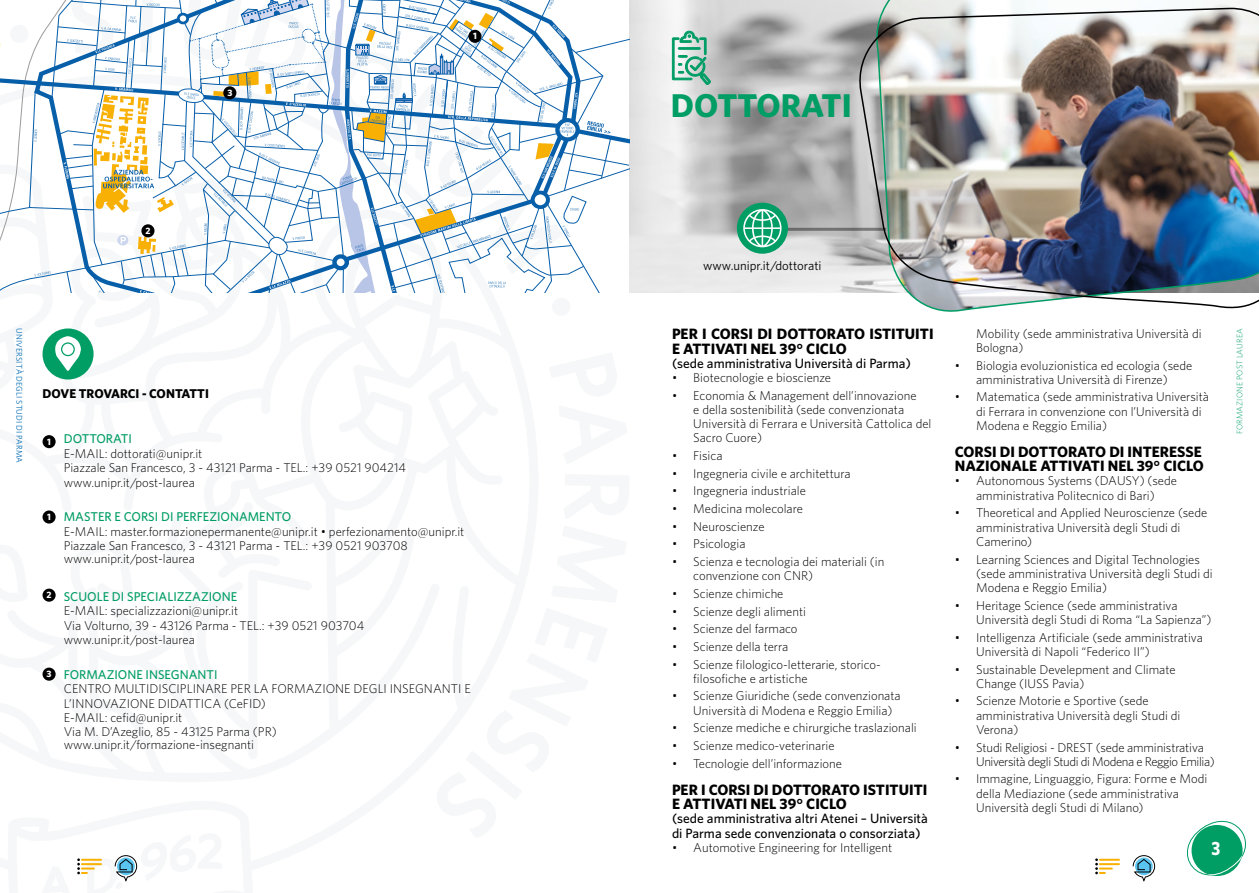
<style>
.page{position:relative;width:1259px;height:893px;background:#fff}
.page>*{position:absolute;margin:0;border:0;box-sizing:border-box;transform-origin:0 0}
.t1{font:700 33px "Whitney";color:#009d65}
.t2{font:700 19.2px "Whitney";color:#fff;scale:.85 1}
.t3{font:700 15px/14.2px "Whitney";color:#000}
.t4{font:500 13.5px/14.2px "Whitney";color:#000}
.testo_rientrato{font:300 12.75px/14.2px "Whitney";color:#000}
.t5{font:500 12.75px "Whitney";color:#009d65}
.testo_rientrato-2{font:300 12.75px/14.2px "Whitney";letter-spacing:-.03em;color:#000}
.t6{font:12.75px "Whitney";color:#000}
.t7{font:700 12.75px "Whitney";color:#000}
.t8{font:700 9.3px "Whitney";color:#fff}
.t9{font:8.25px "Whitney";letter-spacing:.01em;color:#006ab4}
.t10{font:300 8.25px "Whitney";letter-spacing:.01em;color:#009d65}
</style>
<div class="page">
<img style="left:629px;top:0;width:241px;height:292px">
<div style="left:43px;top:435px;width:13px;height:13px;background:#000;border-radius:50%"></div>
<svg style="left:0;top:0;width:629px;height:292px"></svg>
<div style="left:468px;top:30px;width:13px;height:13px;background:#000;border-radius:50%"></div>
<div style="left:43px;top:510px;width:13px;height:14px;background:#000;border-radius:50%"></div>
<div style="left:43px;top:668px;width:13px;height:13px;background:#000;border-radius:50%"></div>
<div style="left:43px;top:589px;width:13px;height:13px;background:#000;border-radius:50%"></div>
<div style="left:141px;top:224px;width:13px;height:13px;background:#000;border-radius:50%"></div>
<div style="left:43px;top:328px;width:51px;height:51px;background:#009d65;border-radius:50%"></div>
<svg style="left:55px;top:336px;width:26px;height:35px"></svg>
<svg style="left:870px;top:0;width:389px;height:6px"></svg>
<img style="left:852px;top:6px;width:407px;height:306px">
<hr style="left:757px;top:228px;width:129px;height:3px;background:#000">
<div style="left:737px;top:203px;width:51px;height:51px;background:#009d65;border-radius:50%"></div>
<svg style="left:743px;top:209px;width:38px;height:38px"></svg>
<svg style="left:671px;top:30px;width:40px;height:56px"></svg>
<div style="left:223px;top:86px;width:13px;height:13px;background:#000;border-radius:50%"></div>
<svg style="left:1187px;top:820px;width:59px;height:56px"></svg>
<svg style="left:77px;top:855px;width:61px;height:27px"></svg>
<svg style="left:1132px;top:855px;width:23px;height:27px"></svg>
<svg style="left:1095px;top:858px;width:24px;height:16px"></svg>
<p class="t8" style="left:145px;top:225px;width:7px">2</p>
<p class="t8" style="left:227px;top:87px;width:7px">3</p>
<p class="t8" style="left:473px;top:30px;width:5px">1</p>
<p class="t1" style="left:671px;top:86px;width:182px">DOTTORATI</p>
<p class="t6" style="left:703px;top:258px;width:120px">www.unipr.it/dottorati</p>
<p class="testo_rientrato" style="left:976px;top:326px;width:227px">Mobility (sede amministrativa Università di<br>Bologna)</p>
<p class="testo_rientrato" style="left:955px;top:358px;width:239px;text-align:center">• Biologia evoluzionistica ed ecologia (sede amministrativa Università di Firenze)</p>
<p class="testo_rientrato" style="left:976px;top:390px;width:234px;text-indent:-21px">• Matematica (sede amministrativa Università di Ferrara in convenzione con l’Università di<br>Modena e Reggio Emilia)</p>
<p class="t3" style="left:955px;top:444px;width:250px">CORSI DI DOTTORATO DI INTERESSE<br>NAZIONALE ATTIVATI NEL 39° CICLO</p>
<p class="testo_rientrato" style="left:955px;top:474px;width:224px;text-align:center">• Autonomous Systems (DAUSY) (sede amministrativa Politecnico di Bari)</p>
<p class="testo_rientrato" style="left:976px;top:506px;width:233px;text-indent:-21px">• Theoretical and Applied Neuroscienze (sede amministrativa Università degli Studi di<br>Camerino)</p>
<p class="testo_rientrato" style="left:976px;top:552px;width:238px;text-indent:-21px">• Learning Sciences and Digital Technologies (sede amministrativa Università degli Studi di<br>Modena e Reggio Emilia)</p>
<p class="testo_rientrato" style="left:976px;top:598px;width:237px;text-indent:-21px">• Heritage Science (sede amministrativa<br>Università degli Studi di Roma “La Sapienza”)</p>
<p class="testo_rientrato" style="left:976px;top:630px;width:228px;text-indent:-21px">• Intelligenza Artificiale (sede amministrativa<br>Università di Napoli “Federico II”)</p>
<p class="testo_rientrato" style="left:976px;top:662px;width:201px;text-indent:-21px">• Sustainable Develepment and Climate<br>Change (IUSS Pavia)</p>
<p class="testo_rientrato" style="left:976px;top:694px;width:206px;text-indent:-21px">• Scienze Motorie e Sportive (sede amministrativa Università degli Studi di<br>Verona)</p>
<p class="testo_rientrato-2" style="left:976px;top:740px;width:240px;text-indent:-21px">• Studi Religiosi - DREST (sede amministrativa<br>Università degli Studi di Modena e Reggio Emilia)</p>
<p class="testo_rientrato" style="left:976px;top:772px;width:233px;text-indent:-21px">• Immagine, Linguaggio, Figura: Forme e Modi della Mediazione (sede amministrativa<br>Università degli Studi di Milano)</p>
<p class="t3" style="left:672px;top:327px;width:263px">PER I CORSI DI DOTTORATO ISTITUITI<br>E ATTIVATI NEL 39° CICLO</p>
<p class="t4" style="left:672px;top:356px;width:240px">(sede amministrativa Università di Parma)</p>
<p class="testo_rientrato" style="left:672px;top:370px;width:161px">• Biotecnologie e bioscienze</p>
<p class="testo_rientrato" style="left:693px;top:388px;width:240px;text-indent:-21px">• Economia &amp; Management dell’innovazione<br>e della sostenibilità (sede convenzionata Università di Ferrara e Università Cattolica del Sacro Cuore)</p>
<p class="testo_rientrato" style="left:672px;top:448px;width:52px">• Fisica</p>
<p class="testo_rientrato" style="left:672px;top:466px;width:180px">• Ingegneria civile e architettura</p>
<p class="testo_rientrato" style="left:672px;top:484px;width:135px">• Ingegneria industriale</p>
<p class="testo_rientrato" style="left:672px;top:501px;width:132px">• Medicina molecolare</p>
<p class="testo_rientrato" style="left:672px;top:519px;width:94px">• Neuroscienze</p>
<p class="testo_rientrato" style="left:672px;top:537px;width:75px">• Psicologia</p>
<p class="testo_rientrato" style="left:693px;top:554px;width:193px;text-indent:-21px">• Scienza e tecnologia dei materiali (in convenzione con CNR)</p>
<p class="testo_rientrato" style="left:672px;top:586px;width:113px">• Scienze chimiche</p>
<p class="testo_rientrato" style="left:672px;top:604px;width:136px">• Scienze degli alimenti</p>
<p class="testo_rientrato" style="left:672px;top:621px;width:127px">• Scienze del farmaco</p>
<p class="testo_rientrato" style="left:672px;top:639px;width:118px">• Scienze della terra</p>
<p class="testo_rientrato" style="left:693px;top:657px;width:189px;text-indent:-21px">• Scienze filologico-letterarie, storico&shy;filosofiche e artistiche</p>
<p class="testo_rientrato" style="left:693px;top:689px;width:209px;text-indent:-21px">• Scienze Giuridiche (sede convenzionata<br>Università di Modena e Reggio Emilia)</p>
<p class="testo_rientrato" style="left:672px;top:721px;width:246px">• Scienze mediche e chirurgiche traslazionali</p>
<p class="testo_rientrato" style="left:672px;top:738px;width:164px">• Scienze medico-veterinarie</p>
<p class="testo_rientrato" style="left:672px;top:756px;width:171px">• Tecnologie dell’informazione</p>
<p class="t3" style="left:672px;top:782px;width:257px">PER I CORSI DI DOTTORATO ISTITUITI<br>E ATTIVATI NEL 39° CICLO</p>
<p class="t4" style="left:672px;top:811px;width:257px">(sede amministrativa altri Atenei – Università di Parma sede convenzionata o consorziata)</p>
<p class="testo_rientrato" style="left:672px;top:840px;width:222px">• Automotive Engineering for Intelligent</p>
<p class="t9" style="left:24px;top:328px;width:136px;rotate:90deg">UNIVERSITÀ DEGLI STUDI DI PARMA</p>
<p class="t10" style="left:1235px;top:434px;width:107px;rotate:-90deg">FORMAZIONE POST LAUREA</p>
<p class="t7" style="left:43px;top:386px;width:168px">DOVE TROVARCI - CONTATTI</p>
<p class="t5" style="left:64px;top:431px;width:70px">DOTTORATI</p>
<p class="testo_rientrato" style="left:64px;top:446px;width:140px">E-MAIL: dottorati@unipr.it</p>
<p class="testo_rientrato" style="left:64px;top:460px;width:344px">Piazzale San Francesco, 3 - 43121 Parma - TEL.: +39 0521 904214</p>
<p class="testo_rientrato" style="left:64px;top:475px;width:133px">www.unipr.it/post-laurea</p>
<p class="t5" style="left:64px;top:509px;width:229px">MASTER E CORSI DI PERFEZIONAMENTO</p>
<p class="testo_rientrato" style="left:64px;top:524px;width:402px">E-MAIL: master.formazionepermanente@unipr.it • perfezionamento@unipr.it</p>
<p class="testo_rientrato" style="left:64px;top:538px;width:345px">Piazzale San Francesco, 3 - 43121 Parma - TEL.: +39 0521 903708</p>
<p class="testo_rientrato" style="left:64px;top:551px;width:133px">www.unipr.it/post-laurea</p>
<p class="t5" style="left:64px;top:589px;width:175px">SCUOLE DI SPECIALIZZAZIONE</p>
<p class="testo_rientrato" style="left:64px;top:603px;width:176px">E-MAIL: specializzazioni@unipr.it</p>
<p class="testo_rientrato" style="left:64px;top:618px;width:302px">Via Volturno, 39 - 43126 Parma - TEL.: +39 0521 903704</p>
<p class="testo_rientrato" style="left:64px;top:632px;width:133px">www.unipr.it/post-laurea</p>
<p class="t5" style="left:64px;top:667px;width:155px">FORMAZIONE INSEGNANTI</p>
<p class="testo_rientrato" style="left:64px;top:681px;width:408px">CENTRO MULTIDISCIPLINARE PER LA FORMAZIONE DEGLI INSEGNANTI E</p>
<p class="testo_rientrato" style="left:64px;top:696px;width:203px">L’INNOVAZIONE DIDATTICA (CeFID)</p>
<p class="testo_rientrato" style="left:64px;top:710px;width:120px">E-MAIL: cefid@unipr.it</p>
<p class="testo_rientrato" style="left:64px;top:725px;width:215px">Via M. D’Azeglio, 85 - 43125 Parma (PR)</p>
<p class="testo_rientrato" style="left:64px;top:737px;width:192px">www.unipr.it/formazione-insegnanti</p>
<p class="t8" style="left:47px;top:436px;width:5px">1</p>
<p class="t8" style="left:47px;top:511px;width:5px">1</p>
<p class="t8" style="left:47px;top:589px;width:7px">2</p>
<p class="t8" style="left:47px;top:668px;width:7px">3</p>
<h2 class="t2" style="left:1211px;top:837px;width:12px">3</h2>
</div>
